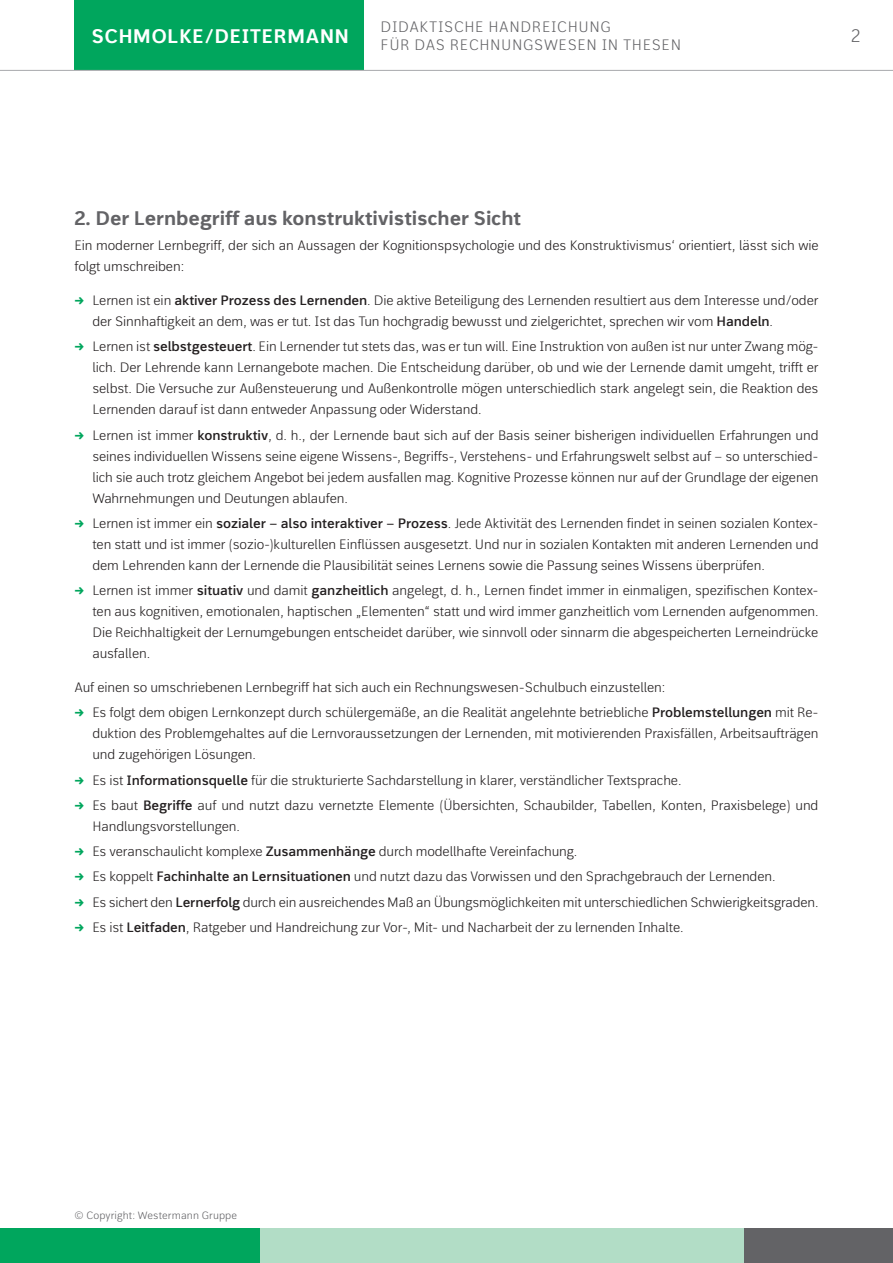
<style>
.page{position:relative;width:893px;height:1263px;background:#fff}
.page>*{position:absolute;margin:0;border:0;box-sizing:border-box;transform-origin:0 0}
.t1{font:700 19.5px "bs Thomas Sans 1";letter-spacing:-.01em;color:#636366}
.t2{font:700 19.5px "bs Thomas Sans 1";letter-spacing:.01em;color:#fff}
.t3{font:300 18px "bs Thomas Sans 1";color:#636366}
.t4{font:300 15px/18px "bs Thomas Sans 1";letter-spacing:.04em;color:#636366}
.t5{font:300 13.5px/21px "bs Thomas Sans 1";letter-spacing:-.01em;color:#231f20}
.t6{font:300 10.5px "bs Thomas Sans 1";letter-spacing:.01em;color:#636366}
.s1{font-weight:600}
</style>
<div class="page">
<div style="left:744px;top:1228px;width:149px;height:35px;background:#636366"></div>
<div style="left:74px;top:0;width:290px;height:70px;background:#00a65d"></div>
<hr style="left:0;top:70px;width:893px;height:1px;background:#a8a9ad">
<div style="left:259px;top:1228px;width:485px;height:35px;background:#b2ddc6"></div>
<div style="left:0;top:1228px;width:259px;height:35px;background:#00a65d"></div>
<p class="t4" style="left:381px;top:18px;width:302px">DIDAKTISCHE HANDREICHUNG<br>FÜR DAS RECHNUNGSWESEN IN THESEN</p>
<h1 class="t2" style="left:92px;top:23px;width:259px">SCHMOLKE/DEITERMANN</h1>
<h2 class="t3" style="left:850px;top:24px;width:12px">2</h2>
<h1 class="t1" style="left:74px;top:206px;width:448px">2. Der Lernbegriff aus konstruktivistischer Sicht</h1>
<p class="t5" style="left:74px;top:236px;width:746px">Ein moderner Lernbegriff, der sich an Aussagen der Kognitionspsychologie und des Konstruktivismus‘ orientiert, lässt sich wie folgt umschreiben:</p>
<p class="t5" style="left:92px;top:291px;width:728px">Lernen ist ein <span class="s1">aktiver Prozess des Lernenden</span>. Die aktive Beteiligung des Lernenden resultiert aus dem Interesse und/oder der Sinnhaftigkeit an dem, was er tut. Ist das Tun hochgradig bewusst und zielgerichtet, sprechen wir vom <span class="s1">Handeln</span>.</p>
<p class="t5" style="left:92px;top:337px;width:728px;text-align:justify">Lernen ist <span class="s1">selbstgesteuert</span>. Ein Lernender tut stets das, was er tun will. Eine Instruktion von außen ist nur unter Zwang mög&shy;lich. Der Lehrende kann Lernangebote machen. Die Entscheidung darüber, ob und wie der Lernende damit umgeht, trifft er selbst. Die Versuche zur Außensteuerung und Außenkontrolle mögen unterschiedlich stark angelegt sein, die Reaktion des Lernenden darauf ist dann entweder Anpassung oder Widerstand.</p>
<p class="t5" style="left:92px;top:425px;width:728px;text-align:justify">Lernen ist immer <span class="s1">konstruktiv</span>, d. h., der Lernende baut sich auf der Basis seiner bisherigen individuellen Erfahrungen und seines individuellen Wissens seine eigene Wissens-, Begriffs-, Verstehens- und Erfahrungswelt selbst auf – so unterschied&shy;lich sie auch trotz gleichem Angebot bei jedem ausfallen mag. Kognitive Prozesse können nur auf der Grundlage der eigenen Wahrnehmungen und Deutungen ablaufen.</p>
<p class="t5" style="left:92px;top:514px;width:728px;text-align:justify">Lernen ist immer ein <span class="s1">sozialer – also interaktiver – Prozess</span>. Jede Aktivität des Lernenden findet in seinen sozialen Kontex&shy;ten statt und ist immer (sozio-)kulturellen Einflüssen ausgesetzt. Und nur in sozialen Kontakten mit anderen Lernenden und dem Lehrenden kann der Lernende die Plausibilität seines Lernens sowie die Passung seines Wissens überprüfen.</p>
<p class="t5" style="left:92px;top:581px;width:728px;text-align:justify">Lernen ist immer <span class="s1">situativ</span> und damit <span class="s1">ganzheitlich</span> angelegt, d. h., Lernen findet immer in einmaligen, spezifischen Kontex&shy;ten aus kognitiven, emotionalen, haptischen „Elementen“ statt und wird immer ganzheitlich vom Lernenden aufgenommen.<br>Die Reichhaltigkeit der Lernumgebungen entscheidet darüber, wie sinnvoll oder sinnarm die abgespeicherten Lerneindrücke ausfallen.</p>
<p class="t5" style="left:92px;top:676px;width:728px;line-height:25.2px;text-indent:-18px">Auf einen so umschriebenen Lernbegriff hat sich auch ein Rechnungswesen-Schulbuch einzustellen:<br>Es folgt dem obigen Lernkonzept durch schülergemäße, an die Realität angelehnte betriebliche <span class="s1">Problemstellungen</span> mit Re-</p>
<p class="t5" style="left:92px;top:724px;width:728px">duktion des Problemgehaltes auf die Lernvoraussetzungen der Lernenden, mit motivierenden Praxisfällen, Arbeitsaufträgen und zugehörigen Lösungen.</p>
<p class="t5" style="left:92px;top:768px;width:728px;line-height:25.2px">Es ist <span class="s1">Informationsquelle</span> für die strukturierte Sachdarstellung in klarer, verständlicher Textsprache.<br>Es baut <span class="s1">Begriffe</span> auf und nutzt dazu vernetzte Elemente (Übersichten, Schaubilder, Tabellen, Konten, Praxisbelege) und</p>
<p class="t5" style="left:92px;top:814px;width:728px;line-height:25.2px">Handlungsvorstellungen.<br>Es veranschaulicht komplexe <span class="s1">Zusammenhänge</span> durch modellhafte Vereinfachung.<br>Es koppelt <span class="s1">Fachinhalte an Lernsituationen</span> und nutzt dazu das Vorwissen und den Sprachgebrauch der Lernenden.<br>Es sichert den <span class="s1">Lernerfolg</span> durch ein ausreichendes Maß an Übungsmöglichkeiten mit unterschiedlichen Schwierigkeitsgraden.<br>Es ist <span class="s1">Leitfaden</span>, Ratgeber und Handreichung zur Vor-, Mit- und Nacharbeit der zu lernenden Inhalte.</p>
<p class="t6" style="left:74px;top:1208px;width:164px">© Copyright: Westermann Gruppe</p>
</div>
